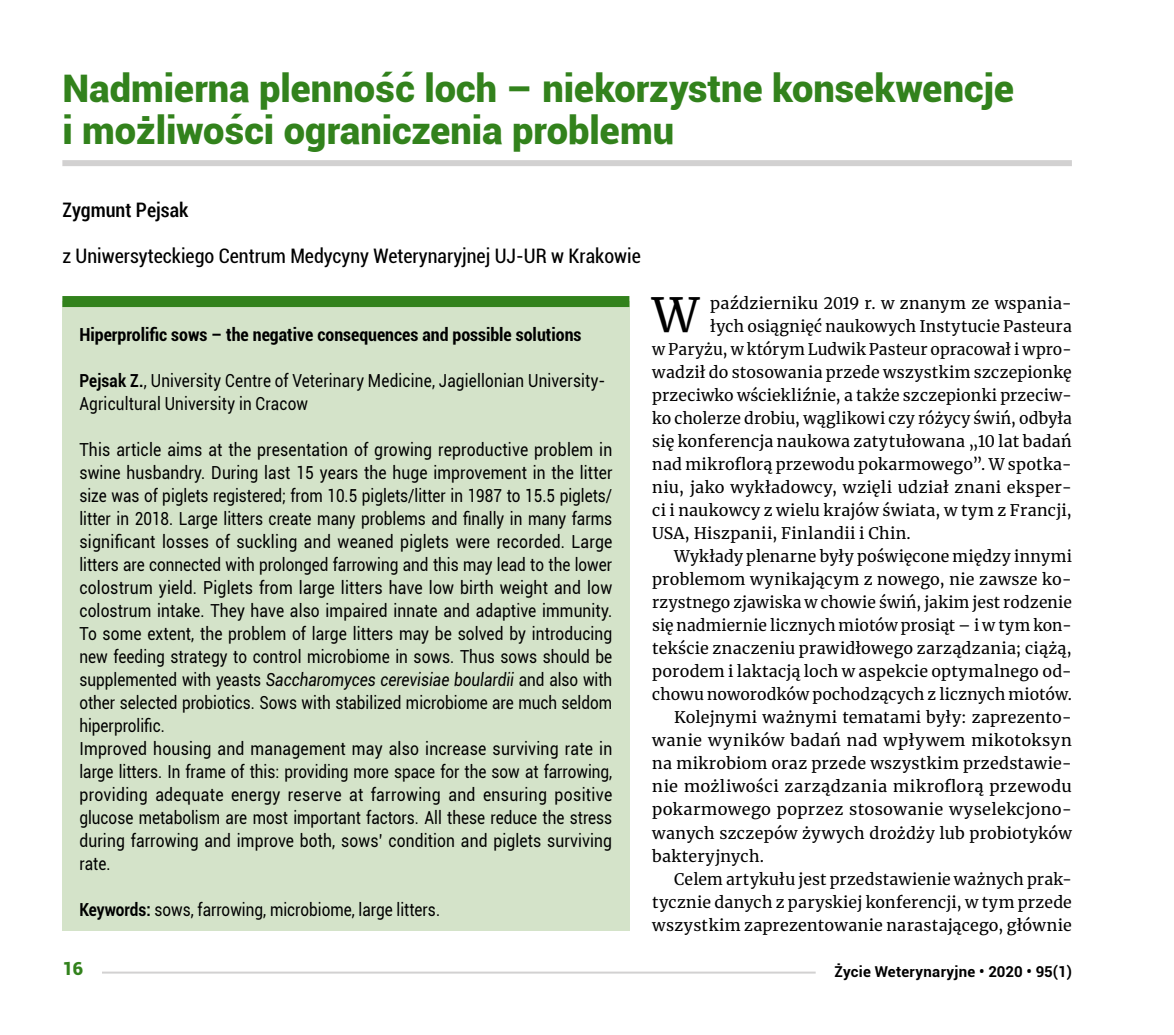
<style>
.page{position:relative;width:1174px;height:1035px;background:#fff}
.page>*{position:absolute;margin:0;border:0;box-sizing:border-box;transform-origin:0 0}
.t1{font:47px "Merriweather";color:#000}
.t2{font:900 38px/42px "Roboto";color:#32821c}
.t3{font:condensed 20px "Roboto";color:#000}
.t4{font:500 condensed 20px "Roboto";color:#000}
.t5{font:18px/23px "Roboto";letter-spacing:.005em;color:#000;scale:.87 1}
.t6{font:18px/23px "Roboto";letter-spacing:.005em;color:#000;scale:.85 1}
.t7{font:700 condensed 18px "Roboto";color:#000}
.t8{font:900 18px "Roboto";color:#32821c}
.t9{font:16px "Merriweather";letter-spacing:.015em;color:#000}
.t10{font:700 15px "Roboto";letter-spacing:.02em;color:#000}
.s1{font-weight:700}
.s2{font-style:italic}
</style>
<div class="page">
<div style="left:62px;top:301px;width:567px;height:629px;background:#d4e3c9"></div>
<div style="left:62px;top:296px;width:567px;height:11px;background:#32821c"></div>
<div style="left:62px;top:160px;width:1009px;height:6px;background:#d2d1d1"></div>
<hr style="left:62px;top:971px;width:753px;height:2px;background:#d2d1d1">
<div style="left:62px;top:961px;width:40px;height:20px;background:#fff"></div>
<h2 class="t2" style="left:62px;top:66px;width:953px">Nadmierna plenność loch – niekorzystne konsekwencje i możliwości ograniczenia problemu</h2>
<p class="t4" style="left:62px;top:196px;width:127px">Zygmunt Pejsak</p>
<p class="t3" style="left:62px;top:242px;width:580px">z Uniwersyteckiego Centrum Medycyny Weterynaryjnej UJ-UR w Krakowie</p>
<p class="t7" style="left:79px;top:322px;width:503px">Hiperprolific sows – the negative consequences and possible solutions</p>
<p class="t6" style="left:79px;top:368px;width:620px"><span class="s1">Pejsak Z.</span>, University Centre of Veterinary Medicine, Jagiellonian University-<br>Agricultural University in Cracow</p>
<p class="t5" style="left:79px;top:437px;width:614px">This article aims at the presentation of growing reproductive problem in swine husbandry. During last 15 years the huge improvement in the litter size was of piglets registered; from 10.5 piglets/litter in 1987 to 15.5 piglets/ litter in 2018. Large litters create many problems and finally in many farms significant losses of suckling and weaned piglets were recorded. Large litters are connected with prolonged farrowing and this may lead to the lower colostrum yield. Piglets from large litters have low birth weight and low colostrum intake. They have also impaired innate and adaptive immunity.<br>To some extent, the problem of large litters may be solved by introducing new feeding strategy to control microbiome in sows. Thus sows should be supplemented with yeasts <span class="s2">Saccharomyces cerevisiae boulardii</span> and also with other selected probiotics. Sows with stabilized microbiome are much seldom hiperprolific.<br>Improved housing and management may also increase surviving rate in large litters. In frame of this: providing more space for the sow at farrowing, providing adequate energy reserve at farrowing and ensuring positive glucose metabolism are most important factors. All these reduce the stress during farrowing and improve both, sows’ condition and piglets surviving rate.</p>
<p class="t6" style="left:79px;top:897px;width:426px"><span class="s1">Keywords:</span> sows, farrowing, microbiome, large litters.</p>
<h1 class="t1" style="left:652px;top:282px;width:48px">W</h1>
<p class="t9" style="left:710px;top:292px;width:363px">październiku 2019 r. w znanym ze wspania-</p>
<p class="t9" style="left:710px;top:315px;width:363px">łych osiągnięć naukowych Instytucie Pasteura</p>
<p class="t9" style="left:652px;top:338px;width:421px">w Paryżu, w którym Ludwik Pasteur opracował i wpro-</p>
<p class="t9" style="left:652px;top:361px;width:421px">wadził do stosowania przede wszystkim szczepionkę</p>
<p class="t9" style="left:652px;top:384px;width:421px">przeciwko wściekliźnie, a także szczepionki przeciw-</p>
<p class="t9" style="left:652px;top:407px;width:421px">ko cholerze drobiu, wąglikowi czy różycy świń, odbyła</p>
<p class="t9" style="left:652px;top:430px;width:421px">się konferencja naukowa zatytułowana „10 lat badań</p>
<p class="t9" style="left:652px;top:453px;width:421px">nad mikroflorą przewodu pokarmowego”. W spotka-</p>
<p class="t9" style="left:652px;top:476px;width:421px">niu, jako wykładowcy, wzięli udział znani eksper-</p>
<p class="t9" style="left:652px;top:499px;width:421px">ci i naukowcy z wielu krajów świata, w tym z Francji,</p>
<p class="t9" style="left:652px;top:522px;width:260px">USA, Hiszpanii, Finlandii i Chin.</p>
<p class="t9" style="left:674px;top:545px;width:399px">Wykłady plenarne były poświęcone między innymi</p>
<p class="t9" style="left:652px;top:568px;width:421px">problemom wynikającym z nowego, nie zawsze ko-</p>
<p class="t9" style="left:652px;top:591px;width:421px">rzystnego zjawiska w chowie świń, jakim jest rodzenie</p>
<p class="t9" style="left:652px;top:614px;width:421px">się nadmiernie licznych miotów prosiąt – i w tym kon-</p>
<p class="t9" style="left:652px;top:637px;width:421px">tekście znaczeniu prawidłowego zarządzania; ciążą,</p>
<p class="t9" style="left:652px;top:660px;width:421px">porodem i laktacją loch w aspekcie optymalnego od-</p>
<p class="t9" style="left:652px;top:683px;width:421px">chowu noworodków pochodzących z licznych miotów.</p>
<p class="t9" style="left:674px;top:706px;width:399px">Kolejnymi ważnymi tematami były: zaprezento-</p>
<p class="t9" style="left:652px;top:729px;width:421px">wanie wyników badań nad wpływem mikotoksyn</p>
<p class="t9" style="left:652px;top:752px;width:421px">na mikrobiom oraz przede wszystkim przedstawie-</p>
<p class="t9" style="left:652px;top:775px;width:421px">nie możliwości zarządzania mikroflorą przewodu</p>
<p class="t9" style="left:652px;top:798px;width:421px">pokarmowego poprzez stosowanie wyselekcjono-</p>
<p class="t9" style="left:652px;top:821px;width:421px">wanych szczepów żywych drożdży lub probiotyków</p>
<p class="t9" style="left:652px;top:844px;width:113px">bakteryjnych.</p>
<p class="t9" style="left:674px;top:867px;width:399px">Celem artykułu jest przedstawienie ważnych prak-</p>
<p class="t9" style="left:652px;top:890px;width:421px">tycznie danych z paryskiej konferencji, w tym przede</p>
<p class="t9" style="left:652px;top:913px;width:421px">wszystkim zaprezentowanie narastającego, głównie</p>
<p class="t8" style="left:62px;top:956px;width:22px">16</p>
<p class="t10" style="left:834px;top:960px;width:239px">Życie Weterynaryjne • 2020 • 95(1)</p>
</div>
